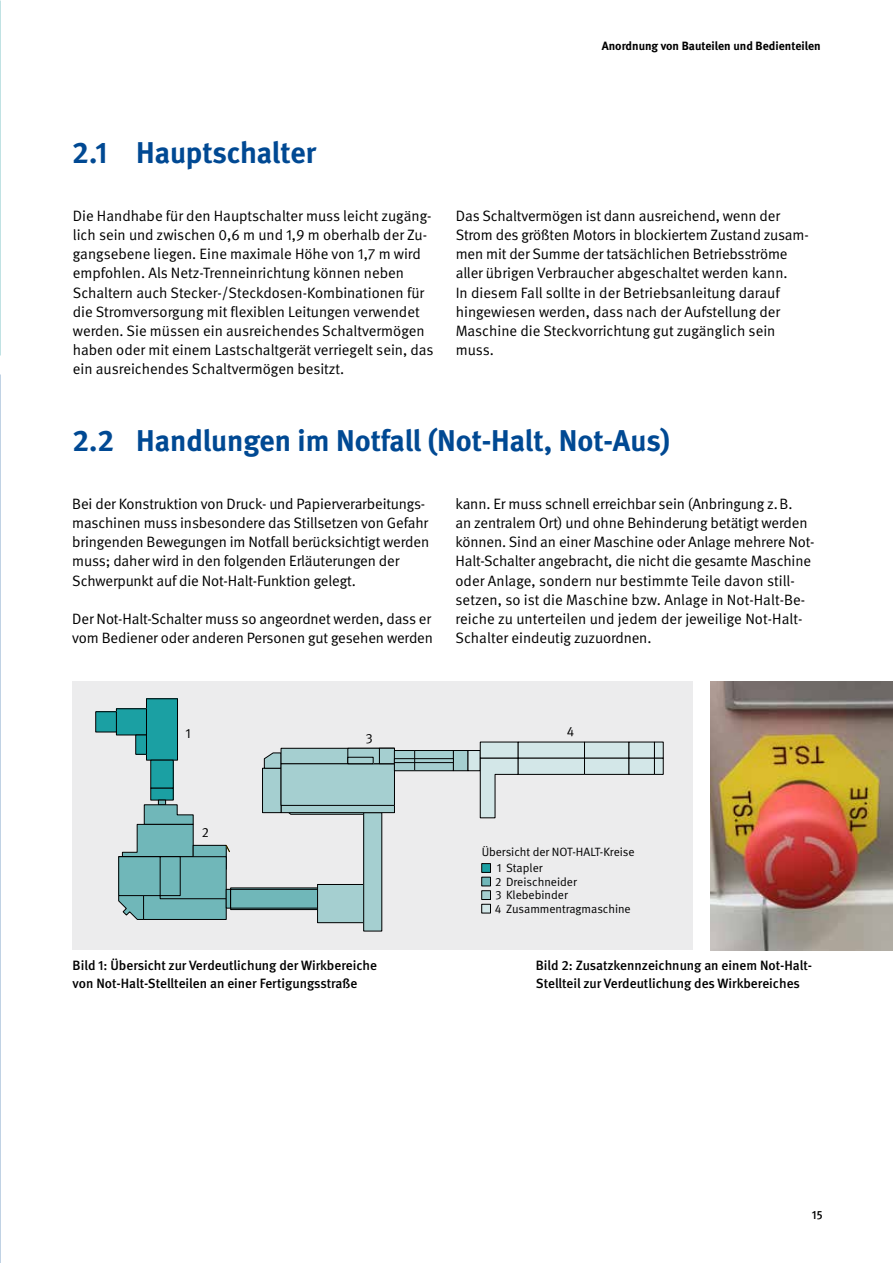
<style>
.page{position:relative;width:893px;height:1263px;background:#fff}
.page>*{position:absolute;margin:0;border:0;box-sizing:border-box;transform-origin:0 0}
.t1{font:700 30px "DGUV Meta";color:#004993}
.t2{font:15px/19.2px "DGUV Meta";letter-spacing:-.01em;color:#000}
.t3{font:500 13.5px/18px "DGUV Meta";color:#000}
.t4{font:13.5px "DGUV Meta";color:#000}
.t5{font:12px/13.5px "DGUV Meta";color:#000}
.t6{font:700 12px "DGUV Meta";color:#000}
.t7{font:500 12px "DGUV Meta";color:#000}
.t8{font:9.75px/12px "DGUV Meta";color:#000;text-align:justify}
</style>
<div class="page">
<img style="left:710px;top:681px;width:183px;height:269px">
<div style="left:73px;top:681px;width:618px;height:269px;background:#ececed"></div>
<div style="left:146px;top:699px;width:31px;height:61px;background:#1ba0a3"></div>
<div style="left:146px;top:698px;width:32px;height:62px;border:1px solid #000"></div>
<div style="left:116px;top:709px;width:30px;height:26px;background:#1ba0a3"></div>
<div style="left:116px;top:708px;width:31px;height:27px;border:1px solid #000"></div>
<div style="left:136px;top:735px;width:10px;height:19px;background:#1ba0a3"></div>
<div style="left:135px;top:735px;width:12px;height:19px;border:1px solid #000"></div>
<div style="left:96px;top:712px;width:20px;height:20px;background:#1ba0a3"></div>
<div style="left:95px;top:711px;width:22px;height:21px;border:1px solid #000"></div>
<div style="left:151px;top:760px;width:22px;height:28px;background:#1ba0a3"></div>
<div style="left:151px;top:788px;width:22px;height:12px;background:#1ba0a3"></div>
<div style="left:151px;top:788px;width:22px;height:12px;border:1px solid #000"></div>
<div style="left:230px;top:888px;width:88px;height:22px;border:1px solid #000"></div>
<div style="left:158px;top:800px;width:8px;height:5px;background:#70b7b9"></div>
<div style="left:158px;top:800px;width:8px;height:5px;border:1px solid #000"></div>
<svg style="left:118px;top:804px;width:112px;height:116px"></svg>
<div style="left:226px;top:889px;width:5px;height:19px;background:#70b7b9"></div>
<div style="left:226px;top:889px;width:5px;height:19px;border:1px solid #000"></div>
<div style="left:231px;top:889px;width:87px;height:19px;background:#70b7b9"></div>
<div style="left:230px;top:889px;width:88px;height:19px;border:1px solid #000"></div>
<svg style="left:287px;top:813px;width:76px;height:2px"></svg>
<div style="left:318px;top:884px;width:46px;height:39px;background:#a5cfd0"></div>
<div style="left:317px;top:884px;width:47px;height:39px;border:1px solid #000"></div>
<div style="left:364px;top:813px;width:18px;height:118px;background:#a5cfd0"></div>
<div style="left:363px;top:812px;width:19px;height:119px;border:1px solid #000"></div>
<div style="left:281px;top:805px;width:113px;height:8px;background:#a5cfd0"></div>
<div style="left:281px;top:805px;width:114px;height:8px;border:1px solid #000"></div>
<div style="left:263px;top:768px;width:18px;height:45px;background:#a5cfd0"></div>
<div style="left:262px;top:768px;width:19px;height:45px;border:1px solid #000"></div>
<svg style="left:264px;top:752px;width:17px;height:17px"></svg>
<div style="left:281px;top:764px;width:113px;height:41px;background:#a5cfd0"></div>
<div style="left:281px;top:763px;width:114px;height:43px;border:1px solid #000"></div>
<div style="left:281px;top:748px;width:113px;height:16px;background:#a5cfd0"></div>
<div style="left:281px;top:748px;width:114px;height:16px;border:1px solid #000"></div>
<div style="left:379px;top:748px;width:16px;height:16px;border:1px solid #000"></div>
<div style="left:348px;top:748px;width:32px;height:16px;border:1px solid #000"></div>
<div style="left:348px;top:757px;width:25px;height:7px;border:1px solid #000"></div>
<div style="left:394px;top:750px;width:59px;height:21px;background:#a5cfd0"></div>
<div style="left:394px;top:750px;width:60px;height:21px;border:1px solid #000"></div>
<div style="left:453px;top:750px;width:15px;height:21px;background:#a5cfd0"></div>
<div style="left:453px;top:750px;width:15px;height:21px;border:1px solid #000"></div>
<div style="left:394px;top:758px;width:60px;height:5px;border:1px solid #000"></div>
<svg style="left:414px;top:750px;width:1px;height:20px"></svg>
<div style="left:468px;top:750px;width:12px;height:21px;background:#d3e7e8"></div>
<div style="left:468px;top:750px;width:12px;height:21px;border:1px solid #000"></div>
<div style="left:480px;top:742px;width:38px;height:16px;background:#d3e7e8"></div>
<div style="left:518px;top:742px;width:66px;height:16px;background:#d3e7e8"></div>
<div style="left:584px;top:742px;width:45px;height:16px;background:#d3e7e8"></div>
<div style="left:629px;top:742px;width:25px;height:16px;background:#d3e7e8"></div>
<div style="left:654px;top:742px;width:9px;height:16px;background:#d3e7e8"></div>
<div style="left:654px;top:742px;width:9px;height:16px;border:1px solid #000"></div>
<svg style="left:480px;top:758px;width:38px;height:60px"></svg>
<div style="left:518px;top:758px;width:66px;height:16px;background:#d3e7e8"></div>
<div style="left:518px;top:758px;width:67px;height:17px;border:1px solid #000"></div>
<div style="left:584px;top:758px;width:45px;height:16px;background:#d3e7e8"></div>
<div style="left:584px;top:758px;width:45px;height:17px;border:1px solid #000"></div>
<div style="left:629px;top:758px;width:25px;height:16px;background:#d3e7e8"></div>
<div style="left:629px;top:758px;width:26px;height:17px;border:1px solid #000"></div>
<div style="left:654px;top:758px;width:9px;height:16px;background:#d3e7e8"></div>
<div style="left:654px;top:758px;width:9px;height:17px;border:1px solid #000"></div>
<div style="left:482px;top:863px;width:8px;height:9px;background:#1ba0a3"></div>
<div style="left:481px;top:863px;width:10px;height:10px;border:1px solid #000"></div>
<div style="left:482px;top:877px;width:8px;height:9px;background:#70b7b9"></div>
<div style="left:481px;top:877px;width:10px;height:9px;border:1px solid #000"></div>
<div style="left:482px;top:891px;width:8px;height:8px;background:#a5cfd0"></div>
<div style="left:481px;top:890px;width:10px;height:10px;border:1px solid #000"></div>
<div style="left:482px;top:904px;width:8px;height:9px;background:#d3e7e8"></div>
<div style="left:481px;top:904px;width:10px;height:9px;border:1px solid #000"></div>
<h1 class="t1" style="left:72px;top:135px;width:245px">2.1 Hauptschalter</h1>
<p class="t6" style="left:602px;top:39px;width:220px">Anordnung von Bauteilen und Bedienteilen</p>
<p class="t2" style="left:73px;top:206px;width:362px">Die Handhabe für den Hauptschalter muss leicht zugäng&shy;lich sein und zwischen 0,6 m und 1,9 m oberhalb der Zu&shy;gangsebene liegen. Eine maximale Höhe von 1,7 m wird empfohlen. Als Netz-Trenneinrichtung können neben Schaltern auch Stecker-/Steckdosen-Kombinationen für die Stromversorgung mit flexiblen Leitungen verwendet werden. Sie müssen ein ausreichendes Schaltvermögen haben oder mit einem Lastschaltgerät verriegelt sein, das ein ausreichendes Schaltvermögen besitzt.</p>
<p class="t2" style="left:456px;top:206px;width:354px">Das Schaltvermögen ist dann ausreichend, wenn der Strom des größten Motors in blockiertem Zustand zusam&shy;men mit der Summe der tatsächlichen Betriebsströme aller übrigen Verbraucher abgeschaltet werden kann.<br>In diesem Fall sollte in der Betriebsanleitung darauf hingewiesen werden, dass nach der Aufstellung der Maschine die Steckvorrichtung gut zugänglich sein muss.</p>
<h1 class="t1" style="left:73px;top:423px;width:599px">2.2 Handlungen im Notfall (Not-Halt, Not-Aus)</h1>
<p class="t2" style="left:72px;top:494px;width:358px">Bei der Konstruktion von Druck- und Papierverarbeitungs&shy;maschinen muss insbesondere das Stillsetzen von Gefahr bringenden Bewegungen im Notfall berücksichtigt werden muss; daher wird in den folgenden Erläuterungen der Schwerpunkt auf die Not-Halt-Funktion gelegt.</p>
<p class="t2" style="left:72px;top:610px;width:362px">Der Not-Halt-Schalter muss so angeordnet werden, dass er vom Bediener oder anderen Personen gut gesehen werden</p>
<p class="t2" style="left:455px;top:494px;width:360px">kann. Er muss schnell erreichbar sein (Anbringung z.B.<br>an zentralem Ort) und ohne Behinderung betätigt werden können. Sind an einer Maschine oder Anlage mehrere Not-Halt-Schalter angebracht, die nicht die gesamte Maschine oder Anlage, sondern nur bestimmte Teile davon still&shy;setzen, so ist die Maschine bzw. Anlage in Not-Halt-Be&shy;reiche zu unterteilen und jedem der jeweilige Not-Halt-Schalter eindeutig zuzuordnen.</p>
<p class="t4" style="left:186px;top:726px;width:7px">1</p>
<p class="t4" style="left:367px;top:731px;width:8px">3</p>
<p class="t4" style="left:568px;top:725px;width:9px">4</p>
<p class="t4" style="left:203px;top:826px;width:9px">2</p>
<p class="t5" style="left:482px;top:845px;width:155px">Übersicht der NOT-HALT-Kreise</p>
<p class="t8" style="left:481px;top:846px;width:126px">Übersicht der NOT-HALT-Kreise</p>
<p class="t5" style="left:495px;top:862px;width:137px">1 Stapler<br>2 Dreischneider<br>3 Klebebinder<br>4 Zusammentragmaschine</p>
<p class="t8" style="left:495px;top:862px;width:7px">1<br>2<br>3<br>4</p>
<p class="t8" style="left:505px;top:862px;width:103px;text-align:left">Stapler<br>Dreischneider<br>Klebebinder<br>Zusammentragmaschine</p>
<p class="t3" style="left:73px;top:956px;width:306px">Bild 1: Übersicht zur Verdeutlichung der Wirkbereiche von Not-Halt-Stellteilen an einer Fertigungsstraße</p>
<p class="t3" style="left:536px;top:956px;width:278px">Bild 2: Zusatzkennzeichnung an einem Not-Halt-<br>Stellteil zur Verdeutlichung des Wirkbereiches</p>
<p class="t7" style="left:812px;top:1208px;width:12px">15</p>
</div>
